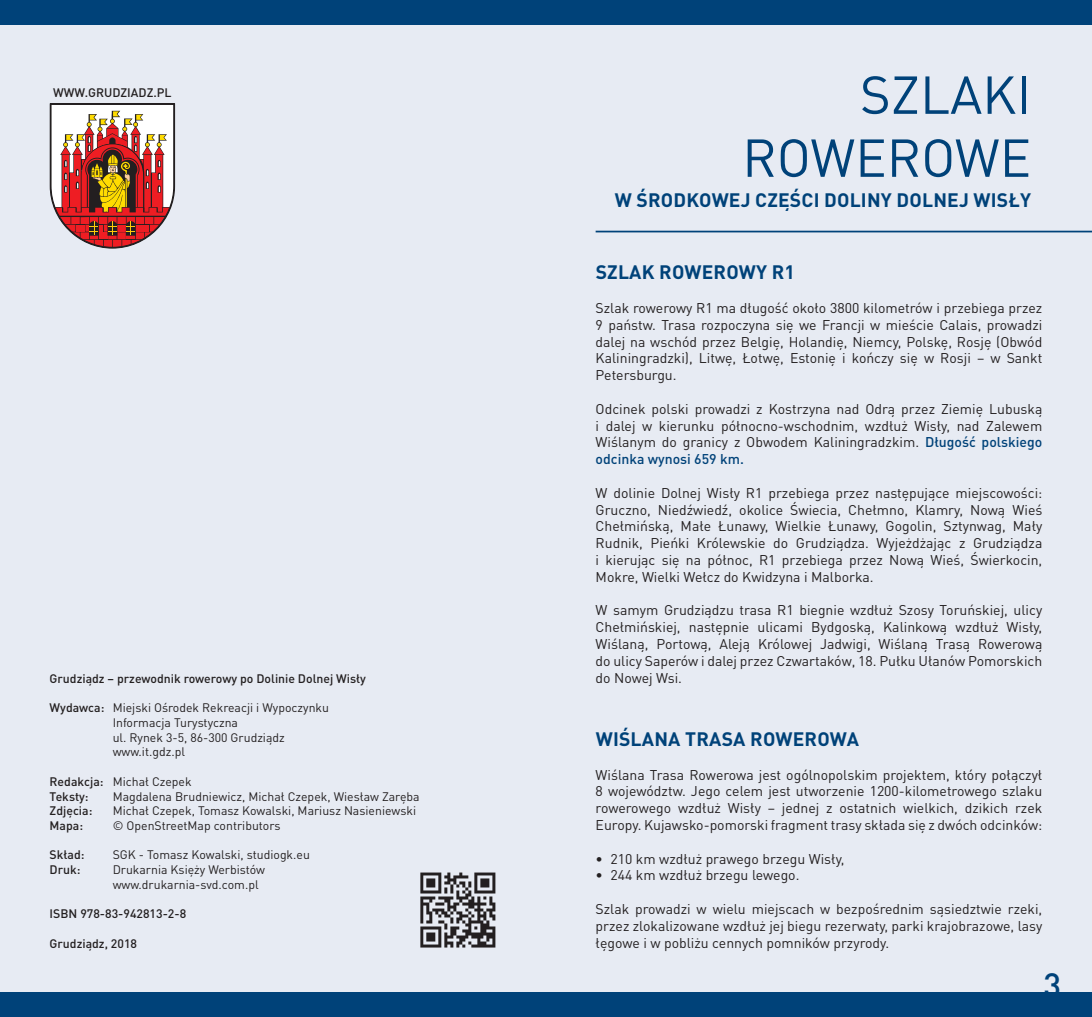
<style>
.page{position:relative;width:1092px;height:1017px;background:#fff}
.page>*{position:absolute;margin:0;border:0;box-sizing:border-box;transform-origin:0 0}
.t1{font:52.5px/63px "DIN Pro";color:#004279;text-align:right}
.t2{font:500 33.25px "DIN Pro";color:#004279}
.t3{font:700 19.25px "DIN Pro";letter-spacing:.01em;color:#004279}
.t4{font:14px/16.8px "DIN Pro";color:#231f20;text-align:justify}
.t5{font:12.25px/14.7px "DIN Pro";color:#231f20}
.t6{font:500 12.25px/14.7px "DIN Pro";color:#231f20}
.s1{font-weight:500}
.s2{font-weight:400}
.s3{font-weight:500;color:#004279}
</style>
<div class="page">
<div style="left:0;top:0;width:546px;height:1017px;background:#e7ebf3"></div>
<div style="left:0;top:0;width:546px;height:25px;background:#004279"></div>
<div style="left:0;top:992px;width:546px;height:25px;background:#004279"></div>
<div style="left:546px;top:0;width:545px;height:1017px;background:#e7ebf3"></div>
<div style="left:546px;top:992px;width:545px;height:25px;background:#004279"></div>
<div style="left:546px;top:0;width:545px;height:25px;background:#004279"></div>
<svg style="left:420px;top:872px;width:75px;height:75px"></svg>
<svg style="left:50px;top:103px;width:125px;height:146px"></svg>
<hr style="left:595px;top:231px;width:496px;height:1px;background:#004279">
<p class="t6" style="left:53px;top:84px;width:120px">WWW.GRUDZIADZ.PL</p>
<h1 class="t1" style="left:742px;top:61px;width:290px">SZLAKI<br>ROWEROWE</h1>
<h3 class="t3" style="left:615px;top:187px;width:417px">W ŚRODKOWEJ CZĘŚCI DOLINY DOLNEJ WISŁY</h3>
<p class="t6" style="left:50px;top:671px;width:318px">Grudziądz – przewodnik rowerowy po Dolinie Dolnej Wisły</p>
<p class="t5" style="left:113px;top:700px;width:218px;text-indent:-63px"><span class="s1">Wydawca:</span> Miejski Ośrodek Rekreacji i Wypoczynku<br>Informacja Turystyczna<br>ul. Rynek 3-5, 86-300 Grudziądz www.it.gdz.pl</p>
<p class="t6" style="left:50px;top:774px;width:143px">Redakcja: <span class="s2">Michał Czepek<br></span>Teksty:</p>
<p class="t5" style="left:113px;top:788px;width:308px">Magdalena Brudniewicz, Michał Czepek, Wiesław Zaręba</p>
<p class="t6" style="left:50px;top:803px;width:44px">Zdjęcia:</p>
<p class="t5" style="left:113px;top:803px;width:305px">Michał Czepek, Tomasz Kowalski, Mariusz Nasieniewski</p>
<p class="t6" style="left:50px;top:818px;width:35px">Mapa:</p>
<p class="t5" style="left:113px;top:818px;width:169px">© OpenStreetMap contributors</p>
<p class="t6" style="left:50px;top:847px;width:36px">Skład:</p>
<p class="t5" style="left:113px;top:847px;width:199px">SGK - Tomasz Kowalski, studiogk.eu</p>
<p class="t6" style="left:50px;top:862px;width:32px">Druk:</p>
<p class="t5" style="left:113px;top:862px;width:154px">Drukarnia Księży Werbistów www.drukarnia-svd.com.pl</p>
<p class="t6" style="left:50px;top:906px;width:138px">ISBN 978-83-942813-2-8</p>
<p class="t6" style="left:50px;top:935px;width:89px">Grudziądz, 2018</p>
<h3 class="t3" style="left:595px;top:259px;width:201px">SZLAK ROWEROWY R1</h3>
<p class="t4" style="left:595px;top:299px;width:448px">Szlak rowerowy R1 ma długość około 3800 kilometrów i przebiega przez 9 państw. Trasa rozpoczyna się we Francji w mieście Calais, prowadzi dalej na wschód przez Belgię, Holandię, Niemcy, Polskę, Rosję (Obwód Kaliningradzki), Litwę, Łotwę, Estonię i kończy się w Rosji – w Sankt Petersburgu.</p>
<p class="t4" style="left:595px;top:400px;width:448px">Odcinek polski prowadzi z Kostrzyna nad Odrą przez Ziemię Lubuską i dalej w kierunku północno-wschodnim, wzdłuż Wisły, nad Zalewem Wiślanym do granicy z Obwodem Kaliningradzkim. <span class="s3">Długość polskiego odcinka wynosi 659 km.</span></p>
<p class="t4" style="left:595px;top:484px;width:448px">W dolinie Dolnej Wisły R1 przebiega przez następujące miejscowości:<br>Gruczno, Niedźwiedź, okolice Świecia, Chełmno, Klamry, Nową Wieś Chełmińską, Małe Łunawy, Wielkie Łunawy, Gogolin, Sztynwag, Mały Rudnik, Pieńki Królewskie do Grudziądza. Wyjeżdżając z Grudziądza i kierując się na północ, R1 przebiega przez Nową Wieś, Świerkocin, Mokre, Wielki Wełcz do Kwidzyna i Malborka.</p>
<p class="t4" style="left:595px;top:601px;width:448px">W samym Grudziądzu trasa R1 biegnie wzdłuż Szosy Toruńskiej, ulicy Chełmińskiej, następnie ulicami Bydgoską, Kalinkową wzdłuż Wisły, Wiślaną, Portową, Aleją Królowej Jadwigi, Wiślaną Trasą Rowerową do ulicy Saperów i dalej przez Czwartaków, 18. Pułku Ułanów Pomorskich do Nowej Wsi.</p>
<h3 class="t3" style="left:595px;top:726px;width:265px">WIŚLANA TRASA ROWEROWA</h3>
<p class="t4" style="left:595px;top:765px;width:448px">Wiślana Trasa Rowerowa jest ogólnopolskim projektem, który połączył 8 województw. Jego celem jest utworzenie 1200-kilometrowego szlaku rowerowego wzdłuż Wisły – jednej z ostatnich wielkich, dzikich rzek Europy. Kujawsko-pomorski fragment trasy składa się z dwóch odcinków:</p>
<p class="t4" style="left:595px;top:849px;width:250px">• 210 km wzdłuż prawego brzegu Wisły,</p>
<p class="t4" style="left:595px;top:866px;width:205px">• 244 km wzdłuż brzegu lewego.</p>
<p class="t4" style="left:595px;top:900px;width:448px">Szlak prowadzi w wielu miejscach w bezpośrednim sąsiedztwie rzeki, przez zlokalizowane wzdłuż jej biegu rezerwaty, parki krajobrazowe, lasy łęgowe i w pobliżu cennych pomników przyrody.</p>
<h2 class="t2" style="left:1043px;top:962px;width:19px">3</h2>
</div>
